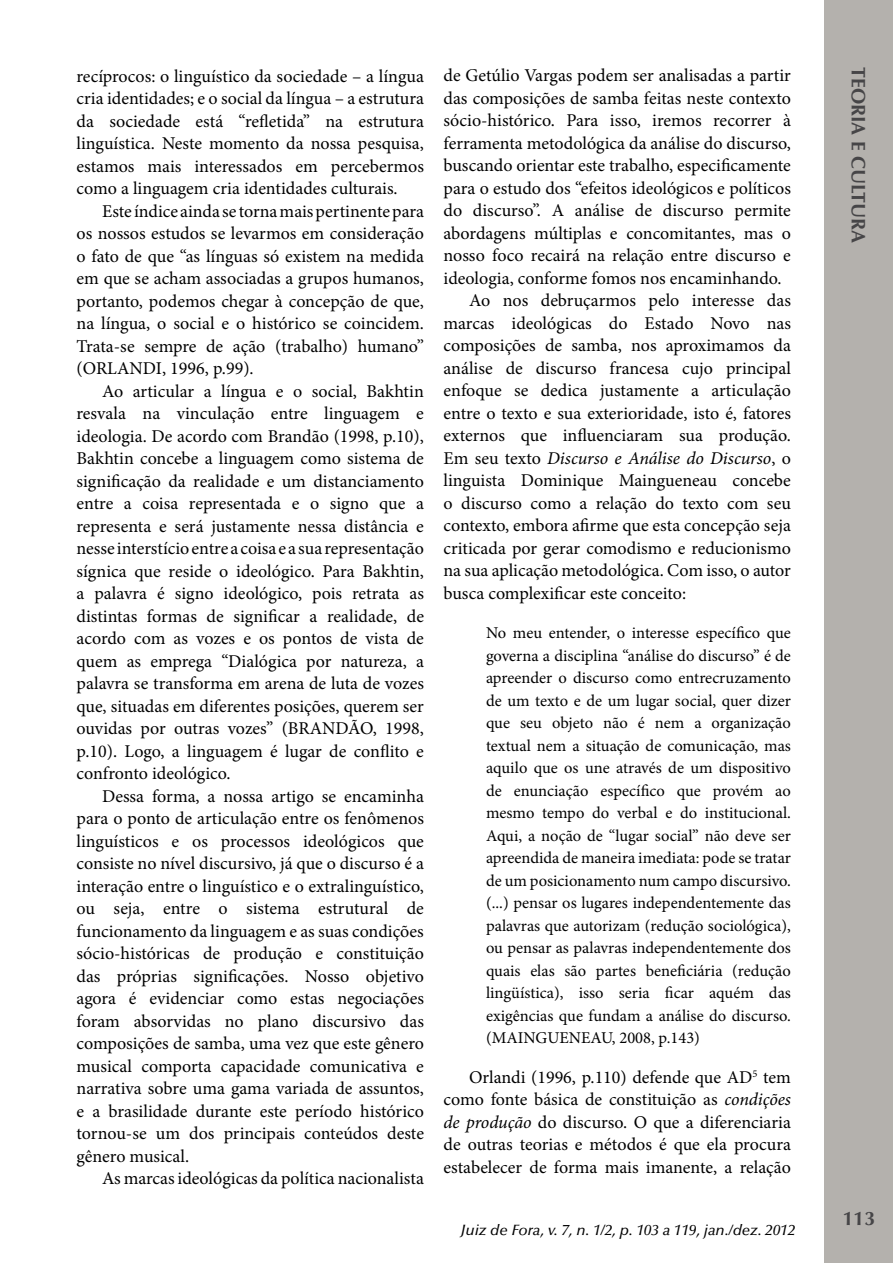
<style>
.page{position:relative;width:893px;height:1263px;background:#fff}
.page>*{position:absolute;margin:0;border:0;box-sizing:border-box;transform-origin:0 0}
.t1{font:700 19.5px "Optima LT Std";color:#464547}
.t2{font:18px/22.5px "Minion Pro";color:#000;text-align:justify}
.t3{font:italic 18px "Minion Pro";color:#000}
.t4{font:16.5px/22.5px "Minion Pro";color:#000;text-align:justify}
.t5{font:italic 500 15px "Optima LT Std";color:#000}
.s1{font-style:normal}
.s2{font-style:italic}
</style>
<div class="page">
<div style="left:825px;top:0;width:68px;height:1263px;background:#b4b1ad"></div>
<p class="t2" style="left:77px;top:65px;width:349px">recíprocos: o linguístico da sociedade – a língua cria identidades; e o social da língua – a estrutura da sociedade está “refletida” na estrutura linguística. Neste momento da nossa pesquisa, estamos mais interessados em percebermos como a linguagem cria identidades culturais.</p>
<p class="t2" style="left:77px;top:200px;width:349px;text-indent:26px">Este índice ainda se torna mais pertinente para os nossos estudos se levarmos em consideração o fato de que “as línguas só existem na medida em que se acham associadas a grupos humanos, portanto, podemos chegar à concepção de que, na língua, o social e o histórico se coincidem.<br>Trata-se sempre de ação (trabalho) humano” (ORLANDI, 1996, p.99).</p>
<p class="t2" style="left:77px;top:380px;width:349px;text-indent:26px">Ao articular a língua e o social, Bakhtin resvala na vinculação entre linguagem e ideologia. De acordo com Brandão (1998, p.10), Bakhtin concebe a linguagem como sistema de significação da realidade e um distanciamento entre a coisa representada e o signo que a representa e será justamente nessa distância e nesse interstício entre a coisa e a sua representação sígnica que reside o ideológico. Para Bakhtin, a palavra é signo ideológico, pois retrata as distintas formas de significar a realidade, de acordo com as vozes e os pontos de vista de quem as emprega “Dialógica por natureza, a palavra se transforma em arena de luta de vozes que, situadas em diferentes posições, querem ser ouvidas por outras vozes” (BRANDÃO, 1998, p.10). Logo, a linguagem é lugar de conflito e confronto ideológico.</p>
<p class="t2" style="left:77px;top:785px;width:349px;text-indent:26px">Dessa forma, a nossa artigo se encaminha para o ponto de articulação entre os fenômenos linguísticos e os processos ideológicos que consiste no nível discursivo, já que o discurso é a interação entre o linguístico e o extralinguístico, ou seja, entre o sistema estrutural de funcionamento da linguagem e as suas condições sócio-históricas de produção e constituição das próprias significações. Nosso objetivo agora é evidenciar como estas negociações foram absorvidas no plano discursivo das composições de samba, uma vez que este gênero musical comporta capacidade comunicativa e narrativa sobre uma gama variada de assuntos, e a brasilidade durante este período histórico tornou-se um dos principais conteúdos deste gênero musical.</p>
<p class="t2" style="left:102px;top:1167px;width:323px">As marcas ideológicas da política nacionalista</p>
<p class="t2" style="left:443px;top:64px;width:349px">de Getúlio Vargas podem ser analisadas a partir</p>
<p class="t2" style="left:443px;top:87px;width:349px">das composições de samba feitas neste contexto</p>
<p class="t2" style="left:443px;top:109px;width:349px">sócio-histórico. Para isso, iremos recorrer à</p>
<p class="t2" style="left:443px;top:132px;width:349px">ferramenta metodológica da análise do discurso,</p>
<p class="t2" style="left:443px;top:154px;width:349px">buscando orientar este trabalho, especificamente</p>
<p class="t2" style="left:443px;top:177px;width:349px">para o estudo dos “efeitos ideológicos e políticos</p>
<p class="t2" style="left:443px;top:199px;width:349px">do discurso”. A análise de discurso permite</p>
<p class="t2" style="left:443px;top:222px;width:349px">abordagens múltiplas e concomitantes, mas o</p>
<p class="t2" style="left:443px;top:244px;width:349px">nosso foco recairá na relação entre discurso e</p>
<p class="t2" style="left:443px;top:267px;width:340px">ideologia, conforme fomos nos encaminhando.</p>
<p class="t2" style="left:469px;top:289px;width:323px">Ao nos debruçarmos pelo interesse das</p>
<p class="t2" style="left:443px;top:312px;width:349px">marcas ideológicas do Estado Novo nas</p>
<p class="t2" style="left:443px;top:334px;width:349px">composições de samba, nos aproximamos da</p>
<p class="t2" style="left:443px;top:357px;width:349px">análise de discurso francesa cujo principal</p>
<p class="t2" style="left:443px;top:379px;width:349px">enfoque se dedica justamente a articulação</p>
<p class="t2" style="left:443px;top:402px;width:349px">entre o texto e sua exterioridade, isto é, fatores</p>
<p class="t2" style="left:443px;top:424px;width:349px">externos que influenciaram sua produção.</p>
<p class="t3" style="left:443px;top:446px;width:349px"><span class="s1">Em seu texto</span> Discurso e Análise do Discurso<span class="s1">, o</span></p>
<p class="t2" style="left:443px;top:469px;width:349px">linguista Dominique Maingueneau concebe</p>
<p class="t2" style="left:443px;top:492px;width:349px">o discurso como a relação do texto com seu</p>
<p class="t2" style="left:443px;top:514px;width:349px">contexto, embora afirme que esta concepção seja</p>
<p class="t2" style="left:443px;top:537px;width:349px">criticada por gerar comodismo e reducionismo</p>
<p class="t2" style="left:443px;top:559px;width:349px">na sua aplicação metodológica. Com isso, o autor</p>
<p class="t2" style="left:443px;top:582px;width:244px">busca complexificar este conceito:</p>
<p class="t4" style="left:486px;top:622px;width:306px">No meu entender, o interesse específico que governa a disciplina “análise do discurso” é de apreender o discurso como entrecruzamento de um texto e de um lugar social, quer dizer que seu objeto não é nem a organização textual nem a situação de comunicação, mas aquilo que os une através de um dispositivo de enunciação específico que provém ao mesmo tempo do verbal e do institucional.<br>Aqui, a noção de “lugar social” não deve ser apreendida de maneira imediata: pode se tratar de um posicionamento num campo discursivo. (...) pensar os lugares independentemente das palavras que autorizam (redução sociológica), ou pensar as palavras independentemente dos quais elas são partes beneficiária (redução lingüística), isso seria ficar aquém das exigências que fundam a análise do discurso. (MAINGUENEAU, 2008, p.143)</p>
<p class="t2" style="left:443px;top:1066px;width:349px;text-indent:26px">Orlandi (1996, p.110) defende que AD<sup>5</sup> tem como fonte básica de constituição as <span class="s2">condições de produção</span> do discurso. O que a diferenciaria de outras teorias e métodos é que ela procura estabelecer de forma mais imanente, a relação</p>
<p class="t5" style="left:461px;top:1221px;width:336px">Juiz de Fora, v. 7, n. 1/2, p. 103 a 119, jan./dez. 2012</p>
<p class="t1" style="left:870px;top:67px;width:178px;rotate:90deg">TEORIA E CULTURA</p>
<p class="t1" style="left:843px;top:1207px;width:34px">113</p>
</div>
